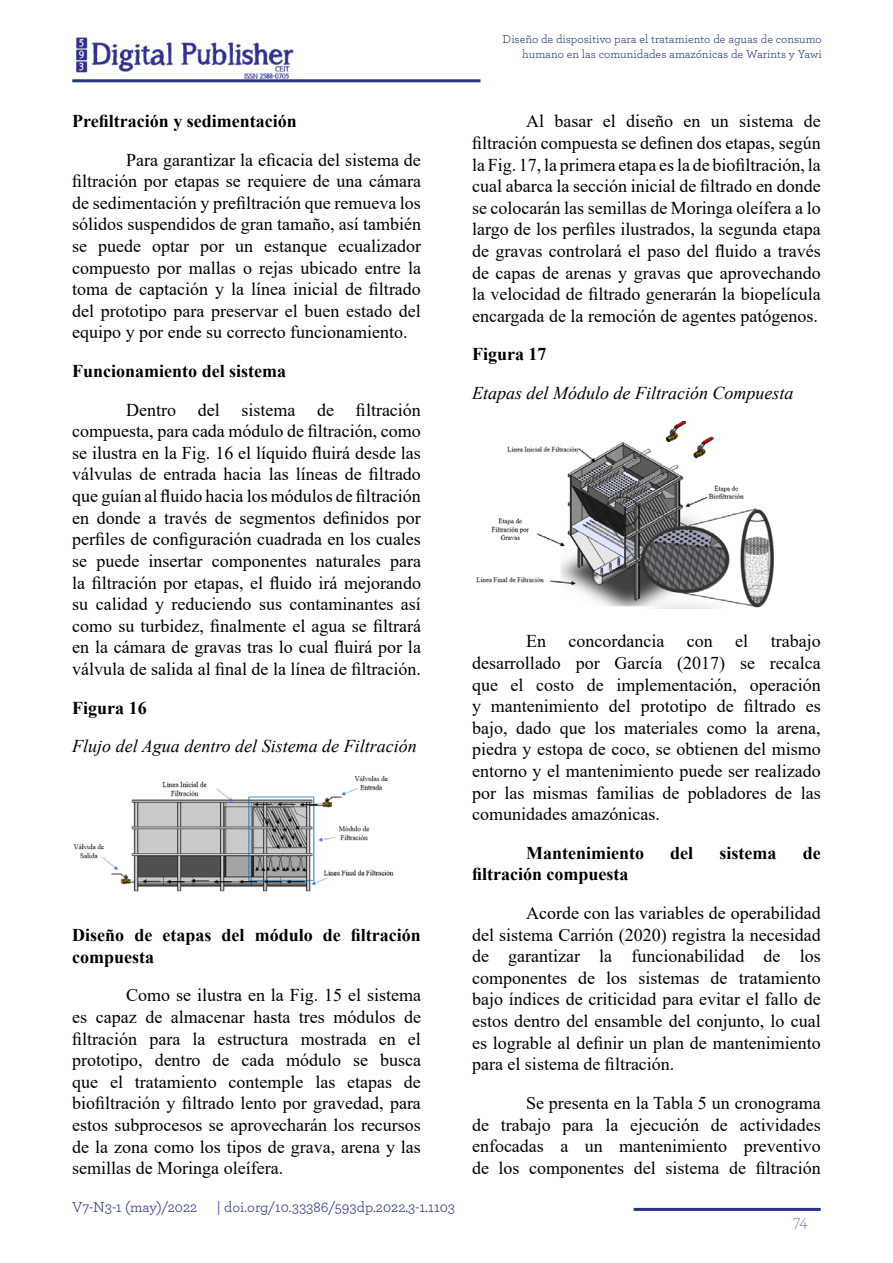
<style>
.page{position:relative;width:893px;height:1263px;background:#fff}
.page>*{position:absolute;margin:0;border:0;box-sizing:border-box;transform-origin:0 0}
.t1{font:18px/21.6px "Times New Roman";color:#000;text-align:justify}
.t2{font:700 18px/21.6px "Times New Roman";color:#000}
.t3{font:italic 18px "Times New Roman";color:#000}
.t4{font:200 18px "Archer";color:#283583}
.t5{font:15px "Archer";color:#283583}
.t6{font:12px/14.4px "Archer";color:#25377f;text-align:right}
</style>
<div class="page">
<hr style="left:72px;top:79px;width:408px;height:3px;background:#283583">
<img style="left:76px;top:37px;width:218px;height:42px">
<hr style="left:634px;top:1208px;width:187px;height:3px;background:#283583">
<img style="left:73px;top:775px;width:321px;height:117px">
<img style="left:476px;top:420px;width:298px;height:189px">
<p class="t6" style="left:502px;top:32px;width:321px">Diseño de dispositivo para el tratamiento de aguas de consumo humano en las comunidades amazónicas de Warints y Yawi</p>
<p class="t2" style="left:72px;top:110px;width:226px">Prefiltración y sedimentación</p>
<p class="t1" style="left:72px;top:148px;width:350px;text-indent:54px">Para garantizar la eficacia del sistema de filtración por etapas se requiere de una cámara de sedimentación y prefiltración que remueva los sólidos suspendidos de gran tamaño, así también se puede optar por un estanque ecualizador compuesto por mallas o rejas ubicado entre la toma de captación y la línea inicial de filtrado del prototipo para preservar el buen estado del equipo y por ende su correcto funcionamiento.</p>
<p class="t2" style="left:72px;top:360px;width:216px">Funcionamiento del sistema</p>
<p class="t1" style="left:72px;top:398px;width:350px;text-indent:54px">Dentro del sistema de filtración compuesta, para cada módulo de filtración, como se ilustra en la Fig. 16 el líquido fluirá desde las válvulas de entrada hacia las líneas de filtrado que guían al fluido hacia los módulos de filtración en donde a través de segmentos definidos por perfiles de configuración cuadrada en los cuales se puede insertar componentes naturales para la filtración por etapas, el fluido irá mejorando su calidad y reduciendo sus contaminantes así como su turbidez, finalmente el agua se filtrará en la cámara de gravas tras lo cual fluirá por la válvula de salida al final de la línea de filtración.</p>
<p class="t2" style="left:72px;top:696px;width:76px">Figura 16</p>
<p class="t3" style="left:72px;top:734px;width:346px">Flujo del Agua dentro del Sistema de Filtración</p>
<p class="t2" style="left:72px;top:924px;width:350px">Diseño de etapas del módulo de filtración compuesta</p>
<p class="t1" style="left:72px;top:984px;width:350px;text-indent:54px">Como se ilustra en la Fig. 15 el sistema es capaz de almacenar hasta tres módulos de filtración para la estructura mostrada en el prototipo, dentro de cada módulo se busca que el tratamiento contemple las etapas de biofiltración y filtrado lento por gravedad, para estos subprocesos se aprovecharán los recursos de la zona como los tipos de grava, arena y las semillas de Moringa oleífera.</p>
<p class="t5" style="left:72px;top:1196px;width:127px">V7-N3-1 (may)/2022</p>
<p class="t5" style="left:217px;top:1196px;width:240px">| doi.org/10.33386/593dp.2022.3-1.1103</p>
<p class="t1" style="left:472px;top:110px;width:350px;text-indent:54px">Al basar el diseño en un sistema de filtración compuesta se definen dos etapas, según la Fig. 17, la primera etapa es la de biofiltración, la cual abarca la sección inicial de filtrado en donde se colocarán las semillas de Moringa oleífera a lo largo de los perfiles ilustrados, la segunda etapa de gravas controlará el paso del fluido a través de capas de arenas y gravas que aprovechando la velocidad de filtrado generarán la biopelícula encargada de la remoción de agentes patógenos.</p>
<p class="t2" style="left:472px;top:343px;width:76px">Figura 17</p>
<p class="t3" style="left:472px;top:380px;width:323px">Etapas del Módulo de Filtración Compuesta</p>
<p class="t1" style="left:472px;top:630px;width:350px;text-indent:54px">En concordancia con el trabajo desarrollado por García (2017) se recalca que el costo de implementación, operación y mantenimiento del prototipo de filtrado es bajo, dado que los materiales como la arena, piedra y estopa de coco, se obtienen del mismo entorno y el mantenimiento puede ser realizado por las mismas familias de pobladores de las comunidades amazónicas.</p>
<p class="t2" style="left:526px;top:841px;width:119px">Mantenimiento</p>
<p class="t2" style="left:670px;top:841px;width:25px">del</p>
<p class="t2" style="left:719px;top:841px;width:58px">sistema</p>
<p class="t2" style="left:803px;top:841px;width:19px">de</p>
<p class="t2" style="left:472px;top:863px;width:158px">filtración compuesta</p>
<p class="t1" style="left:472px;top:902px;width:350px;text-indent:54px">Acorde con las variables de operabilidad del sistema Carrión (2020) registra la necesidad de garantizar la funcionabilidad de los componentes de los sistemas de tratamiento bajo índices de criticidad para evitar el fallo de estos dentro del ensamble del conjunto, lo cual es lograble al definir un plan de mantenimiento para el sistema de filtración.</p>
<p class="t1" style="left:472px;top:1091px;width:350px;text-indent:54px">Se presenta en la Tabla 5 un cronograma de trabajo para la ejecución de actividades enfocadas a un mantenimiento preventivo de los componentes del sistema de filtración</p>
<p class="t4" style="left:793px;top:1209px;width:16px">74</p>
</div>
